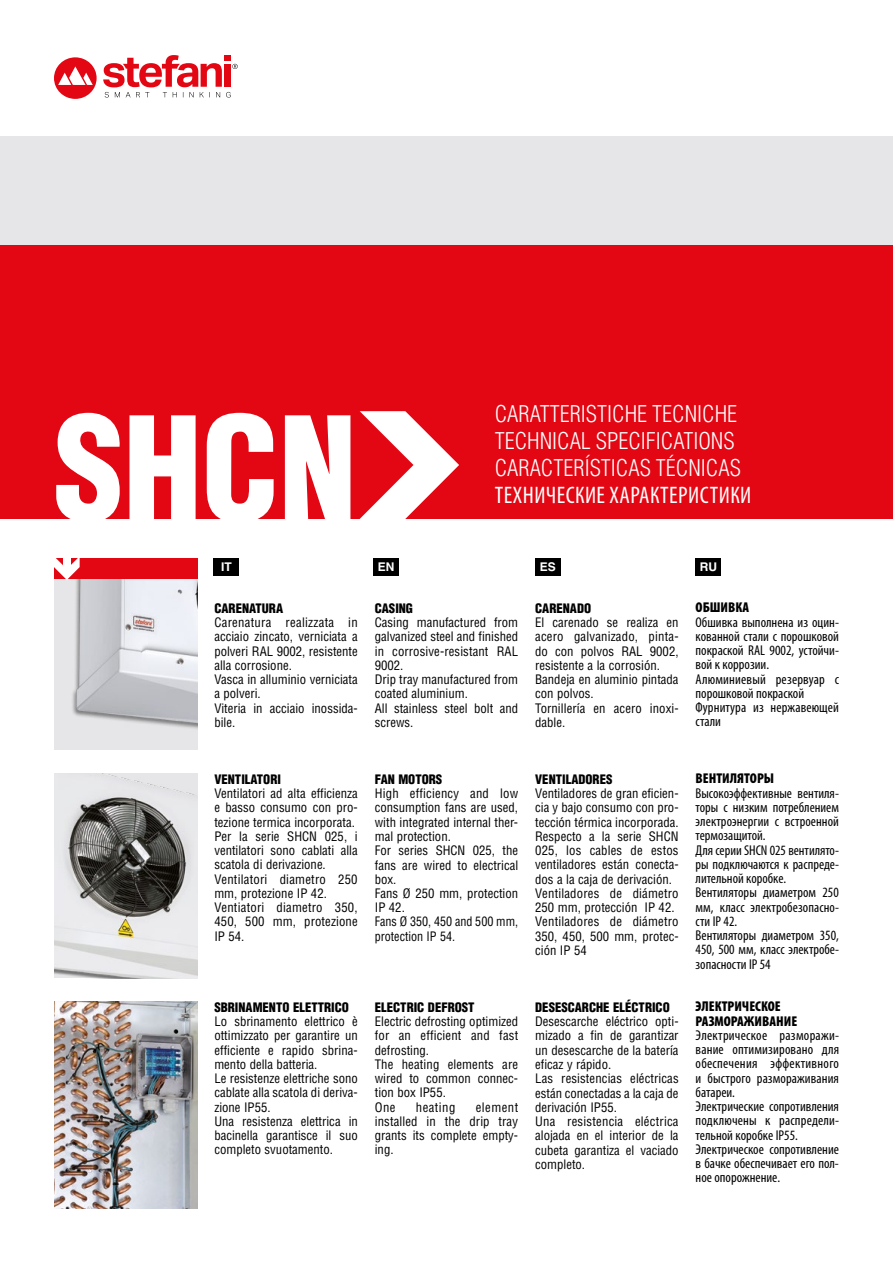
<style>
.page{position:relative;width:893px;height:1263px;background:#fff}
.page>*{position:absolute;margin:0;border:0;box-sizing:border-box;transform-origin:0 0}
.t1{font:900 condensed 139.5px "Helvetica";color:#fff}
.t2{font:condensed 24px "Myriad Pro";letter-spacing:.02em;color:#fff}
.t3{font:300 condensed 22.5px/27px "Helvetica";color:#fff}
.t4{font:condensed 14.25px/14.2px "Myriad Pro";color:#000}
.t5{font:900 condensed 14.25px/14.2px "Myriad Pro";color:#000}
.t6{font:condensed 12.75px/14.2px "Helvetica";color:#000}
.t7{font:900 condensed 12.75px "Helvetica";color:#000}
.t8{font:condensed 12.75px "Helvetica";letter-spacing:.035em;color:#000}
.t9{font:700 12px "Helvetica";color:#fff}
</style>
<div class="page">
<svg style="left:54px;top:57px;width:43px;height:42px"></svg>
<svg style="left:103px;top:55px;width:135px;height:43px"></svg>
<div style="left:0;top:136px;width:893px;height:111px;background:#e6e6e8"></div>
<div style="left:0;top:245px;width:893px;height:274px;background:#e30613"></div>
<svg style="left:359px;top:411px;width:100px;height:108px"></svg>
<div style="left:54px;top:559px;width:143px;height:21px;background:#e30613"></div>
<img style="left:54px;top:579px;width:143px;height:170px">
<img style="left:54px;top:773px;width:143px;height:205px">
<img style="left:54px;top:1001px;width:143px;height:208px">
<svg style="left:54px;top:558px;width:26px;height:22px"></svg>
<div style="left:63px;top:558px;width:8px;height:18px;background:#fff"></div>
<div style="left:214px;top:559px;width:25px;height:17px;background:#000"></div>
<div style="left:373px;top:559px;width:26px;height:17px;background:#000"></div>
<div style="left:535px;top:559px;width:26px;height:17px;background:#000"></div>
<div style="left:696px;top:559px;width:25px;height:17px;background:#000"></div>
<h1 class="t1" style="left:54px;top:382px;width:304px">SHCN</h1>
<h3 class="t3" style="left:495px;top:400px;width:248px">CARATTERISTICHE TECNICHE<br>TECHNICAL SPECIFICATIONS<br>CARACTERÍSTICAS TÉCNICAS</h3>
<h2 class="t2" style="left:495px;top:480px;width:258px">ТЕХНИЧЕСКИЕ ХАРАКТЕРИСТИКИ</h2>
<p class="t9" style="left:221px;top:560px;width:12px">IT</p>
<p class="t9" style="left:378px;top:560px;width:18px">EN</p>
<p class="t9" style="left:540px;top:560px;width:18px">ES</p>
<p class="t9" style="left:700px;top:560px;width:19px">RU</p>
<p class="t7" style="left:214px;top:600px;width:70px">CARENATURA</p>
<p class="t6" style="left:214px;top:615px;width:145px">Carenatura realizzata in acciaio zincato, verniciata a polveri RAL 9002, resistente alla corrosione.<br>Vasca in alluminio verniciata a polveri.<br>Viteria in acciaio inossida&shy;bile.</p>
<p class="t7" style="left:375px;top:600px;width:40px">CASING</p>
<p class="t6" style="left:375px;top:615px;width:145px">Casing manufactured from galvanized steel and finished in corrosive-resistant RAL<br>9002.<br>Drip tray manufactured from coated aluminium.<br>All stainless steel bolt and screws.</p>
<p class="t7" style="left:535px;top:600px;width:57px">CARENADO</p>
<p class="t6" style="left:535px;top:615px;width:145px">El carenado se realiza en acero galvanizado, pinta&shy;do con polvos RAL 9002, resistente a la corrosión.<br>Bandeja en aluminio pintada con polvos.<br>Tornillería en acero inoxi&shy;dable.</p>
<p class="t5" style="left:696px;top:600px;width:55px">ОБШИВКА</p>
<p class="t4" style="left:696px;top:614px;width:145px">Обшивка выполнена из оцин&shy;кованной стали с порошковой покраской RAL 9002, устойчи&shy;вой к коррозии.<br>Алюминиевый резервуар с порошковой покраской<br>Фурнитура из нержавеющей стали</p>
<p class="t7" style="left:214px;top:771px;width:68px">VENTILATORI</p>
<p class="t6" style="left:214px;top:786px;width:145px">Ventilatori ad alta efficienza e basso consumo con pro&shy;tezione termica incorporata.<br>Per la serie SHCN 025, i ventilatori sono cablati alla scatola di derivazione.<br>Ventilatori diametro 250 mm, protezione IP 42.<br>Ventiatori diametro 350,<br>450, 500 mm, protezione<br>IP 54.</p>
<p class="t7" style="left:214px;top:999px;width:136px">SBRINAMENTO ELETTRICO</p>
<p class="t6" style="left:214px;top:1014px;width:145px">Lo sbrinamento elettrico è ottimizzato per garantire un efficiente e rapido sbrina&shy;mento della batteria.<br>Le resistenze elettriche sono cablate alla scatola di deriva&shy;zione IP55.<br>Una resistenza elettrica in bacinella garantisce il suo completo svuotamento.</p>
<p class="t7" style="left:375px;top:771px;width:69px">FAN MOTORS</p>
<p class="t6" style="left:375px;top:786px;width:145px">High efficiency and low consumption fans are used, with integrated internal ther&shy;mal protection.<br>For series SHCN 025, the fans are wired to electrical box.<br>Fans Ø 250 mm, protection<br>IP 42.<br>Fans Ø 350, 450 and 500 mm, protection IP 54.</p>
<p class="t7" style="left:375px;top:999px;width:101px">ELECTRIC DEFROST</p>
<p class="t6" style="left:375px;top:1014px;width:145px">Electric defrosting optimized for an efficient and fast defrosting.<br>The heating elements are wired to common connec&shy;tion box IP55.<br>One</p>
<p class="t6" style="left:375px;top:1099px;width:145px;text-align:justify;text-indent:101px">element installed in the drip tray grants its complete empty&shy;ing.</p>
<p class="t8" style="left:416px;top:1099px;width:41px">heating</p>
<p class="t7" style="left:535px;top:771px;width:79px">VENTILADORES</p>
<p class="t6" style="left:535px;top:786px;width:145px">Ventiladores de gran eficien&shy;cia y bajo consumo con pro&shy;tección térmica incorporada.<br>Respecto a la serie SHCN<br>025, los cables de estos ventiladores están conecta&shy;dos a la caja de derivación.<br>Ventiladores de diámetro<br>250 mm, protección IP 42.<br>Ventiladores de diámetro<br>350, 450, 500 mm, protec&shy;ción IP 54</p>
<p class="t7" style="left:535px;top:999px;width:136px">DESESCARCHE ELÉCTRICO</p>
<p class="t6" style="left:535px;top:1014px;width:145px">Desescarche eléctrico opti&shy;mizado a fin de garantizar un desescarche de la batería eficaz y rápido.<br>Las resistencias eléctricas están conectadas a la caja de derivación IP55.<br>Una resistencia eléctrica alojada en el interior de la cubeta garantiza el vaciado completo.</p>
<p class="t5" style="left:696px;top:771px;width:80px">ВЕНТИЛЯТОРЫ</p>
<p class="t4" style="left:696px;top:785px;width:145px">Высокоэффективные вентиля&shy;торы с низким потреблением электроэнергии с встроенной термозащитой.<br>Для серии SHCN 025 вентилято&shy;ры подключаются к распреде&shy;лительной коробке.<br>Вентиляторы диаметром 250 мм, класс электробезопасно&shy;сти IP 42.<br>Вентиляторы диаметром 350,<br>450, 500 мм, класс электробе&shy;зопасности IP 54</p>
<p class="t5" style="left:696px;top:999px;width:103px">ЭЛЕКТРИЧЕСКОЕ<br>РАЗМОРАЖИВАНИЕ</p>
<p class="t4" style="left:696px;top:1028px;width:145px">Электрическое разморажи&shy;вание оптимизировано для обеспечения эффективного и быстрого размораживания батареи.<br>Электрические сопротивления подключены к распредели&shy;тельной коробке IP55.<br>Электрическое сопротивление в бачке обеспечивает его пол&shy;ное опорожнение.</p>
</div>
